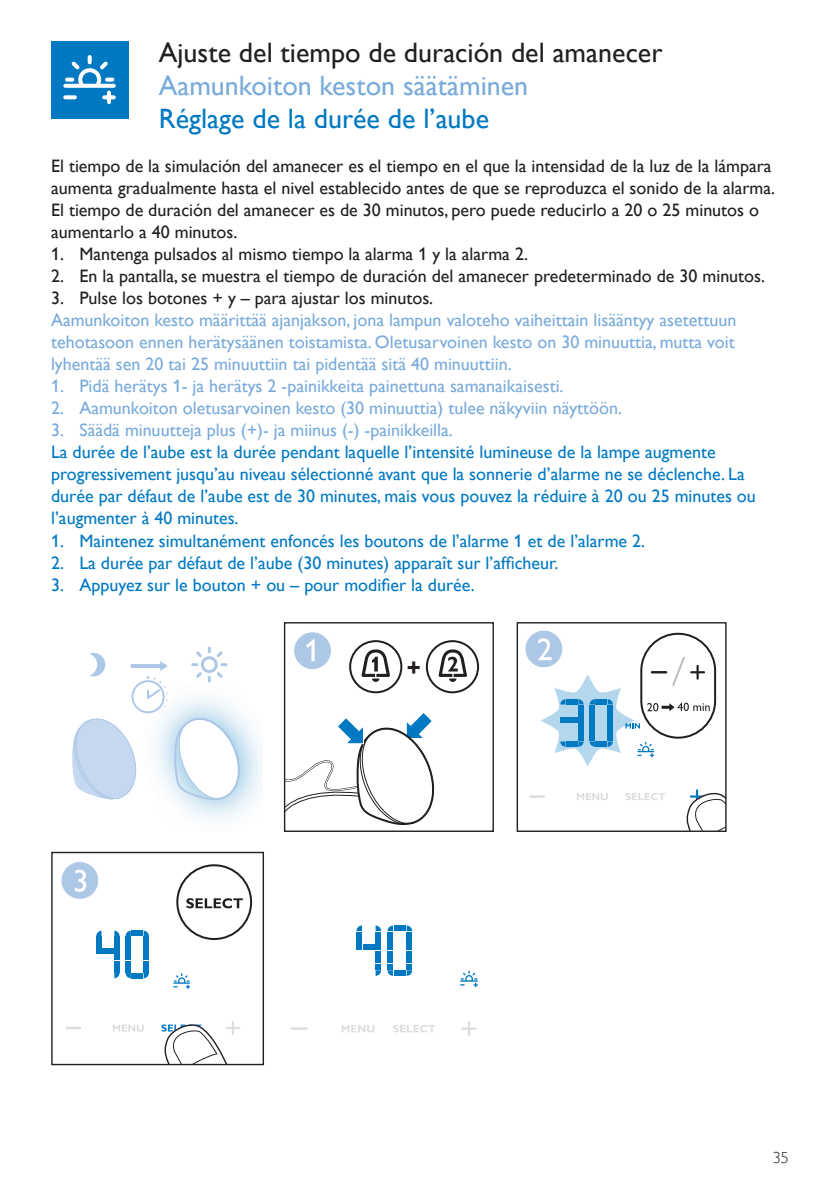
<style>
.page{position:relative;width:840px;height:1191px;background:#fff}
.page>*{position:absolute;margin:0;border:0;box-sizing:border-box;transform-origin:0 0}
.t1{font:28px "Gill Sans Alt One WGL";color:#231f20}
.t2{font:28px "Gill Sans Alt One WGL";color:#7aabdb}
.t3{font:28px "Gill Sans Alt One WGL";color:#0079c2}
.t4{font:700 24px "Gill Sans Alt One WGL";color:#231f20}
.t5{font:18px/22px "Gill Sans Alt One WGL";color:#231f20}
.t6{font:18px/22px "Gill Sans Alt One WGL";color:#0079c2}
.t7{font:18px/22px "Gill Sans Alt One WGL";color:#7aabdb;text-align:justify}
.t8{font:16px "Gill Sans Alt One WGL Light";color:#231f20}
</style>
<div class="page">
<div style="left:51px;top:41px;width:77px;height:77px;background:#0079c2"></div>
<svg style="left:63px;top:55px;width:53px;height:49px"></svg>
<hr style="left:131px;top:664px;width:33px;height:4px;background:#adc7e7">
<svg style="left:72px;top:718px;width:57px;height:82px"></svg>
<img style="left:129px;top:682px;width:133px;height:138px">
<div style="left:82px;top:653px;width:23px;height:23px;background:#adc7e7;border-radius:50%"></div>
<div style="left:74px;top:653px;width:23px;height:23px;background:#fff;border-radius:50%"></div>
<svg style="left:191px;top:646px;width:36px;height:36px"></svg>
<div style="left:132px;top:681px;width:31px;height:31px;background:#fff;border-radius:50%"></div>
<div style="left:131px;top:680px;width:33px;height:33px;border:2px solid #adc7e7;border-radius:50%"></div>
<svg style="left:146px;top:661px;width:22px;height:46px"></svg>
<svg style="left:173px;top:717px;width:67px;height:86px"></svg>
<svg style="left:283px;top:622px;width:211px;height:210px"></svg>
<svg style="left:516px;top:622px;width:211px;height:210px"></svg>
<svg style="left:51px;top:851px;width:213px;height:215px"></svg>
<svg style="left:461px;top:1021px;width:15px;height:15px"></svg>
<hr style="left:291px;top:1027px;width:16px;height:3px;background:#dcdddf">
<svg style="left:393px;top:1025px;width:42px;height:7px"></svg>
<svg style="left:341px;top:1025px;width:33px;height:7px"></svg>
<svg style="left:356px;top:925px;width:56px;height:51px"></svg>
<svg style="left:460px;top:970px;width:17px;height:18px"></svg>
<h1 class="t1" style="left:159px;top:34px;width:505px">Ajuste del tiempo de duración del amanecer</h1>
<h1 class="t2" style="left:159px;top:67px;width:371px">Aamunkoiton keston säätäminen</h1>
<h1 class="t3" style="left:159px;top:100px;width:331px">Réglage de la durée de l’aube</h1>
<p class="t5" style="left:51px;top:155px;width:725px">El tiempo de la simulación del amanecer es el tiempo en el que la intensidad de la luz de la lámpara aumenta gradualmente hasta el nivel establecido antes de que se reproduzca el sonido de la alarma.<br>El tiempo de duración del amanecer es de 30 minutos, pero puede reducirlo a 20 o 25 minutos o aumentarlo a 40 minutos.</p>
<p class="t5" style="left:51px;top:243px;width:478px">1. Mantenga pulsados al mismo tiempo la alarma 1 y la alarma 2.</p>
<p class="t5" style="left:51px;top:265px;width:715px">2. En la pantalla, se muestra el tiempo de duración del amanecer predeterminado de 30 minutos.</p>
<p class="t5" style="left:51px;top:287px;width:383px">3. Pulse los botones + y – para ajustar los minutos.</p>
<p class="t7" style="left:51px;top:309px;width:686px">Aamunkoiton kesto määrittää ajanjakson, jona lampun valoteho vaiheittain lisääntyy asetettuun tehotasoon ennen herätysäänen toistamista. Oletusarvoinen kesto on 30 minuuttia, mutta voit lyhentää sen 20 tai 25 minuuttiin tai pidentää sitä 40 minuuttiin.</p>
<p class="t7" style="left:51px;top:375px;width:513px">1. Pidä herätys 1- ja herätys 2 -painikkeita painettuna samanaikaisesti.</p>
<p class="t7" style="left:51px;top:397px;width:572px">2. Aamunkoiton oletusarvoinen kesto (30 minuuttia) tulee näkyviin näyttöön.</p>
<p class="t7" style="left:51px;top:419px;width:403px">3. Säädä minuutteja plus (+)- ja miinus (-) -painikkeilla.</p>
<p class="t6" style="left:51px;top:441px;width:706px">La durée de l’aube est la durée pendant laquelle l’intensité lumineuse de la lampe augmente progressivement jusqu’au niveau sélectionné avant que la sonnerie d’alarme ne se déclenche. La durée par défaut de l’aube est de 30 minutes, mais vous pouvez la réduire à 20 ou 25 minutes ou l’augmenter à 40 minutes.</p>
<p class="t6" style="left:51px;top:529px;width:595px">1. Maintenez simultanément enfoncés les boutons de l’alarme 1 et de l’alarme 2.</p>
<p class="t6" style="left:51px;top:551px;width:508px">2. La durée par défaut de l’aube (30 minutes) apparaît sur l’afficheur.</p>
<p class="t6" style="left:51px;top:573px;width:425px">3. Appuyez sur le bouton + ou – pour modifier la durée.</p>
<h2 class="t4" style="left:407px;top:651px;width:16px">+</h2>
<p class="t8" style="left:772px;top:1147px;width:17px">35</p>
</div>
